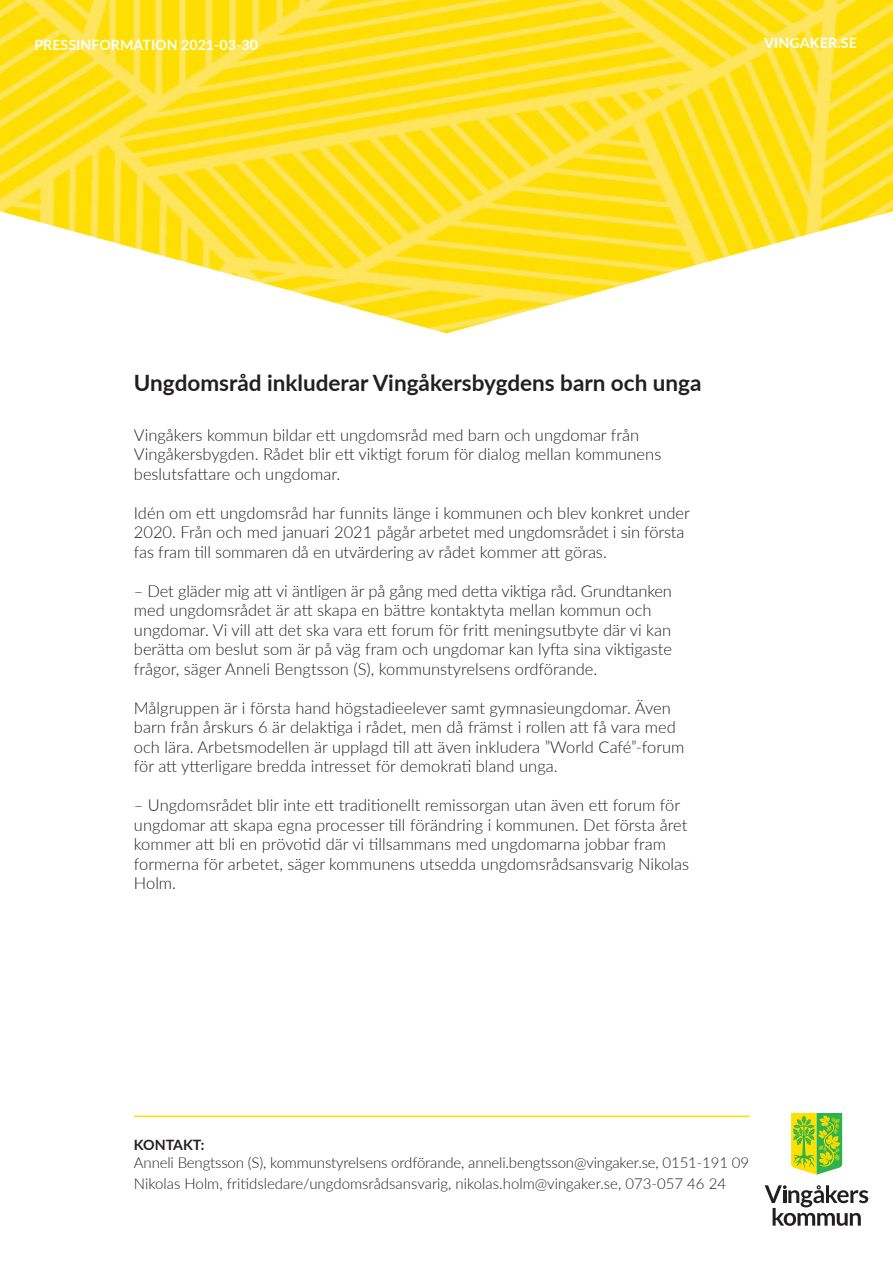
<style>
.page{position:relative;width:893px;height:1263px;background:#fff}
.page>*{position:absolute;margin:0;border:0;box-sizing:border-box;transform-origin:0 0}
.Ingress{font:700 22.5px "Lato";color:#231f20}
.Ingress-2{font:300 16.5px/19.5px "Lato";color:#231f20}
.Ingress-3{font:300 15px "Lato";letter-spacing:-.01em;color:#231f20}
.Avsändare_-_rubrik{font:700 14.25px "Lato";color:#fff}
.Webbadress{font:700 14.25px "Lato";letter-spacing:.01em;color:#fff}
.Avsändare_-_rubrik-2{font:700 14.25px "Lato";color:#231f20}
</style>
<div class="page">
<img style="left:0;top:0;width:892px;height:210px">
<svg style="left:0;top:210px;width:893px;height:124px"></svg>
<svg style="left:791px;top:1113px;width:51px;height:62px;background:#9fcc35"></svg>
<svg style="left:765px;top:1185px;width:103px;height:41px"></svg>
<hr style="left:134px;top:1115px;width:616px;height:2px;background:#ffdf01">
<p class="Avsändare_-_rubrik" style="left:34px;top:34px;width:225px">PRESSINFORMATION 2021-03-30</p>
<p class="Webbadress" style="left:764px;top:32px;width:95px">VINGAKER.SE</p>
<p class="Ingress" style="left:134px;top:366px;width:569px">Ungdomsråd inkluderar Vingåkersbygdens barn och unga</p>
<p class="Ingress-2" style="left:134px;top:424px;width:507px">Vingåkers kommun bildar ett ungdomsråd med barn och ungdomar från</p>
<p class="Ingress-2" style="left:134px;top:444px;width:529px">Vingåkersbygden. Rådet blir ett viktigt forum för dialog mellan kommunens beslutsfattare och ungdomar.</p>
<p class="Ingress-2" style="left:134px;top:502px;width:558px">Idén om ett ungdomsråd har funnits länge i kommunen och blev konkret under<br>2020. Från och med januari 2021 pågår arbetet med ungdomsrådet i sin första fas fram till sommaren då en utvärdering av rådet kommer att göras.</p>
<p class="Ingress-2" style="left:134px;top:580px;width:540px">– Det gläder mig att vi äntligen är på gång med detta viktiga råd. Grundtanken med ungdomsrådet är att skapa en bättre kontaktyta mellan kommun och ungdomar. Vi vill att det ska vara ett forum för fritt meningsutbyte där vi kan berätta om beslut som är på väg fram och ungdomar kan lyfta sina viktigaste frågor, säger Anneli Bengtsson (S), kommunstyrelsens ordförande.</p>
<p class="Ingress-2" style="left:134px;top:697px;width:552px">Målgruppen är i första hand högstadieelever samt gymnasieungdomar. Även barn från årskurs 6 är delaktiga i rådet, men då främst i rollen att få vara med och lära. Arbetsmodellen är upplagd till att även inkludera ”World Café”-forum för att ytterligare bredda intresset för demokrati bland unga.</p>
<p class="Ingress-2" style="left:134px;top:795px;width:557px">– Ungdomsrådet blir inte ett traditionellt remissorgan utan även ett forum för ungdomar att skapa egna processer till förändring i kommunen. Det första året kommer att bli en prövotid där vi tillsammans med ungdomarna jobbar fram formerna för arbetet, säger kommunens utsedda ungdomsrådsansvarig Nikolas Holm.</p>
<p class="Avsändare_-_rubrik-2" style="left:134px;top:1134px;width:72px">KONTAKT:</p>
<p class="Ingress-3" style="left:134px;top:1152px;width:617px">Anneli Bengtsson (S), kommunstyrelsens ordförande, anneli.bengtsson@vingaker.se, 0151-191 09</p>
<p class="Ingress-3" style="left:134px;top:1173px;width:594px">Nikolas Holm, fritidsledare/ungdomsrådsansvarig, nikolas.holm@vingaker.se, 073-057 46 24</p>
</div>
